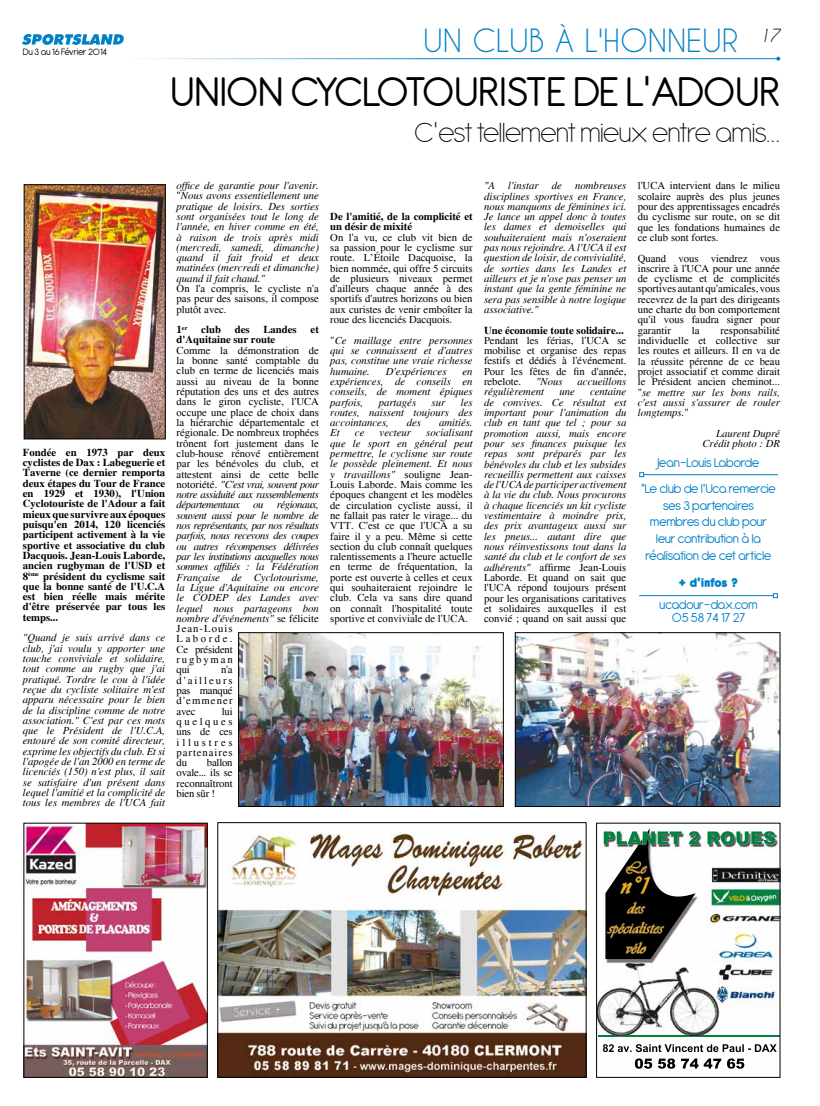
<style>
.page{position:relative;width:820px;height:1106px;background:#fff}
.page>*{position:absolute;margin:0;border:0;box-sizing:border-box;transform-origin:0 0}
.t1{font:45px "Antipasto";color:#000}
.t2{font:200 30px "Antipasto";letter-spacing:-.04em;color:#000}
.t3{font:30px "Caviar Dreams";color:#0081c7}
.t4{font:14px/16.8px "Antipasto";letter-spacing:-.04em;color:#0081c7;text-align:center}
.t5{font:800 14px "Antipasto";letter-spacing:-.06em;color:#0081c7}
.t6{font:10.7px/10.3px "Times";color:#000;text-align:justify}
.t7{font:italic 10.7px/10.3px "Times";color:#000;text-align:justify}
.t8{font:700 10.7px/10.3px "Times";color:#000;text-align:justify}
.t9{font:10px "Antipasto";letter-spacing:-.015em;color:#000}
.t10{font:700 6.2px "Times";color:#000}
.s1{font-style:normal}
.s2{font-size:10.7px}
.s3{font-style:italic}
</style>
<div class="page">
<img style="left:517px;top:634px;width:261px;height:170px">
<div style="left:515px;top:632px;width:265px;height:174px;border:1px solid #000"></div>
<img style="left:240px;top:634px;width:261px;height:170px">
<div style="left:238px;top:632px;width:265px;height:174px;border:1px solid #000"></div>
<hr style="left:45px;top:58px;width:733px;height:1px;background:#0081c7">
<svg style="left:776px;top:57px;width:4px;height:4px"></svg>
<img style="left:26px;top:825px;width:179px;height:250px">
<img style="left:26px;top:186px;width:137px;height:251px">
<div style="left:24px;top:184px;width:141px;height:255px;border:1px solid #000"></div>
<img style="left:598px;top:831px;width:180px;height:238px">
<img style="left:598px;top:1035px;width:180px;height:1px">
<img style="left:602px;top:1044px;width:174px;height:8px">
<img style="left:634px;top:1058px;width:107px;height:10px">
<img style="left:605px;top:828px;width:90px;height:131px">
<img style="left:688px;top:831px;width:87px;height:13px">
<div style="left:596px;top:823px;width:184px;height:254px;border:1px solid #000"></div>
<img style="left:219px;top:833px;width:365px;height:242px">
<div style="left:217px;top:822px;width:369px;height:255px;border:1px solid #000"></div>
<svg style="left:22px;top:34px;width:102px;height:11px"></svg>
<hr style="left:639px;top:595px;width:134px;height:1px;background:#0081c7">
<svg style="left:772px;top:593px;width:5px;height:5px"></svg>
<hr style="left:643px;top:474px;width:134px;height:1px;background:#0081c7">
<svg style="left:639px;top:472px;width:5px;height:5px"></svg>
<p class="t9" style="left:23px;top:46px;width:86px">Du 3 au 16 Février 2014</p>
<h2 class="t3" style="left:423px;top:23px;width:358px">un CLUB À L'HONNEUR <sup>17</sup></h2>
<h1 class="t1" style="left:170px;top:66px;width:611px">UNION CYCLOTOURISTE DE L'ADOUR</h1>
<h2 class="t2" style="left:414px;top:115px;width:367px">C'est tellement mieux entre amis...</h2>
<p class="t8" style="left:23px;top:447px;width:144px">Fondée en 1973 par deux cyclistes de Dax : Labeguerie et Taverne (ce dernier remporta deux étapes du Tour de France en 1929 et 1930), l'Union Cyclotouriste de l'Adour a fait mieux que survivre aux époques puisqu'en 2014, 120 licenciés participent activement à la vie sportive et associative du club Dacquois. Jean-Louis Laborde, ancien rugbyman de l'USD et 8<sup>ème</sup> président du cyclisme sait que la bonne santé de l'U.C.A est bien réelle mais mérite d'être préservée par tous les temps...</p>
<p class="t7" style="left:23px;top:633px;width:144px">"Quand je suis arrivé dans ce club, j'ai voulu y apporter une touche conviviale et solidaire, tout comme au rugby que j'ai pratiqué. Tordre le cou à l'idée reçue du cycliste solitaire m'est apparu nécessaire pour le bien de la discipline comme de notre association." C'est par ces mots que le Président de l'U.C.A, entouré de son comité directeur, exprime les objectifs du club. Et si l'apogée de l'an 2000 en terme de licenciés (150) n'est plus, il sait se satisfaire d'un présent dans lequel l'amitié et la complicité de tous les membres de l'UCA fait</p>
<p class="t7" style="left:176px;top:180px;width:144px">office de garantie pour l'avenir. <span class="s1">"</span>Nous avons essentiellement une pratique de loisirs. Des sorties sont organisées tout le long de l'année, en hiver comme en été, à raison de trois après midi (mercredi, samedi, dimanche) quand il fait froid et deux matinées (mercredi et dimanche) quand il fait chaud."</p>
<p class="t6" style="left:176px;top:283px;width:144px">On l'a compris, le cycliste n'a pas peur des saisons, il compose plutôt avec.</p>
<p class="t10" style="left:176px;top:324px;width:12px"><span class="s2">1</span>er</p>
<p class="t8" style="left:201px;top:324px;width:21px">club</p>
<p class="t8" style="left:235px;top:324px;width:16px">des</p>
<p class="t8" style="left:263px;top:324px;width:35px">Landes</p>
<p class="t8" style="left:310px;top:324px;width:10px">et</p>
<p class="t8" style="left:176px;top:335px;width:100px">d'Aquitaine sur route</p>
<p class="t6" style="left:176px;top:345px;width:144px;text-align:left">Comme la démonstration de la bonne santé comptable du club en terme de licenciés mais aussi au niveau de la bonne réputation des uns et des autres dans le giron cycliste, l'UCA occupe une place de choix dans la hiérarchie départementale et régionale. De nombreux trophées trônent fort justement dans le club-house rénové entièrement par les bénévoles du club, et attestent ainsi de cette belle notoriété. <span class="s3">"C'est vrai, souvent pour notre assiduité aux rassemblements départementaux ou régionaux, souvent aussi pour le nombre de nos représentants, par nos résultats parfois, nous recevons des coupes ou autres récompenses délivrées par les institutions auxquelles nous sommes affiliés : la Fédération<br>Française de Cyclotourisme, la Ligue d'Aquitaine ou encore le CODEP des Landes avec lequel nous partageons bon nombre d'événements"</span> se félicite<br>Jean-Louis<br>Laborde.<br>Ce président<br>rugbyman<br>qui</p>
<p class="t6" style="left:176px;top:664px;width:58px;text-indent:44px">n'a d'ailleurs pas manqué d'emmener avec</p>
<p class="t6" style="left:176px;top:706px;width:58px;text-indent:45px">lui quelques uns de ces illustres partenaires du</p>
<p class="t6" style="left:176px;top:757px;width:58px;text-indent:30px">ballon ovale... ils se reconnaîtront bien sûr !</p>
<p class="t8" style="left:330px;top:211px;width:144px">De l'amitié, de la complicité et un désir de mixité</p>
<p class="t6" style="left:330px;top:232px;width:144px">On l'a vu, ce club vit bien de sa passion pour le cyclisme sur route. L’Étoile Dacquoise, la bien nommée, qui offre 5 circuits de plusieurs niveaux permet d'ailleurs chaque année à des sportifs d'autres horizons ou bien aux curistes de venir emboîter la roue des licenciés Dacquois.</p>
<p class="t7" style="left:330px;top:335px;width:144px"><span class="s1">"</span>Ce maillage entre personnes qui se connaissent et d'autres pas, constitue une vraie richesse humaine.</p>
<p class="t7" style="left:386px;top:366px;width:62px">D'expériences</p>
<p class="t7" style="left:330px;top:366px;width:144px;text-indent:132px">en expériences, de conseils en conseils, de moment épiques parfois,</p>
<p class="t7" style="left:330px;top:397px;width:144px;text-indent:130px">les routes, naissent toujours des accointances,</p>
<p class="t7" style="left:378px;top:397px;width:39px">partagés</p>
<p class="t7" style="left:431px;top:397px;width:15px">sur</p>
<p class="t7" style="left:406px;top:417px;width:16px">des</p>
<p class="t7" style="left:439px;top:417px;width:35px">amitiés.</p>
<p class="t6" style="left:330px;top:428px;width:144px;text-indent:96px"><span class="s3">socialisant que le sport en général peut permettre, le cyclisme sur route le possède pleinement. Et nous y travaillons"</span> souligne Jean-Louis Laborde. Mais comme les époques changent et les modèles de circulation cycliste aussi, il ne fallait pas rater le virage... du VTT. C'est ce que l'UCA a su faire il y a peu. Même si cette section du club connaît quelques ralentissements a l'heure actuelle en terme de fréquentation, la porte est ouverte à celles et ceux qui souhaiteraient rejoindre le club. Cela va sans dire quand on connaît l'hospitalité toute sportive et conviviale de l'UCA.</p>
<p class="t7" style="left:330px;top:428px;width:11px">Et</p>
<p class="t7" style="left:355px;top:428px;width:11px">ce</p>
<p class="t7" style="left:379px;top:428px;width:33px">vecteur</p>
<p class="t7" style="left:484px;top:181px;width:144px">"A l'instar de nombreuses disciplines sportives en France, nous manquons de féminines ici.<br>Je lance un appel donc à toutes les dames et demoiselles qui souhaiteraient mais n'oseraient pas nous rejoindre. A l'UCA il est question de loisir, de convivialité, de sorties dans les Landes et ailleurs et je n'ose pas penser un instant que la gente féminine ne sera pas sensible à notre logique associative."</p>
<p class="t8" style="left:484px;top:325px;width:141px">Une économie toute solidaire...</p>
<p class="t6" style="left:484px;top:335px;width:144px">Pendant les férias, l'UCA se mobilise et organise des repas festifs et dédiés à l'événement.<br>Pour les fêtes de fin d'année, rebelote.</p>
<p class="t7" style="left:536px;top:376px;width:28px">"Nous</p>
<p class="t7" style="left:577px;top:376px;width:50px">accueillons</p>
<p class="t7" style="left:484px;top:387px;width:62px">régulièrement</p>
<p class="t7" style="left:559px;top:387px;width:17px">une</p>
<p class="t7" style="left:484px;top:387px;width:144px;text-indent:106px">centaine de convives. Ce résultat est important pour l'animation du club en tant que tel ; pour sa promotion aussi, mais encore pour ses finances puisque les repas sont préparés par les bénévoles du club et les subsides recueillis permettent aux caisses de l'UCA de participer activement à la vie du club. Nous procurons à chaque licenciés un kit cycliste vestimentaire à moindre prix, des prix avantageux aussi sur les pneus... autant dire que nous réinvestissons tout dans la santé du club et le confort de ses adhérents" <span class="s1">affirme Jean-Louis Laborde. Et quand on sait que l'UCA répond toujours présent pour les organisations caritatives et solidaires auxquelles il est convié ; quand on sait aussi que</span></p>
<p class="t6" style="left:637px;top:181px;width:144px">l'UCA intervient dans le milieu scolaire auprès des plus jeunes pour des apprentissages encadrés du cyclisme sur route, on se dit que les fondations humaines de ce club sont fortes.</p>
<p class="t6" style="left:637px;top:253px;width:144px">Quand vous viendrez vous inscrire à l'UCA pour une année de cyclisme et de complicités sportives autant qu'amicales, vous recevrez de la part des dirigeants une charte du bon comportement qu'il vous faudra signer pour garantir</p>
<p class="t6" style="left:637px;top:325px;width:144px;text-indent:83px">responsabilité individuelle et collective sur les routes et ailleurs. Il en va de la réussite pérenne de ce beau projet associatif et comme dirait le Président ancien cheminot... "<span class="s3">se mettre sur les bons rails, c'est aussi s'assurer de rouler longtemps.</span>"</p>
<p class="t7" style="left:702px;top:428px;width:79px;text-align:right">Laurent Dupré<br>Crédit photo : DR</p>
<p class="t6" style="left:691px;top:325px;width:9px">la</p>
<h3 class="t4" style="left:640px;top:450px;width:136px;line-height:25.8px">Jean-Louis Laborde<br>"Le club de l'Uca remercie</h3>
<h3 class="t4" style="left:645px;top:497px;width:128px">ses 3 partenaires membres du club pour leur contribution à la réalisation de cet article</h3>
<h3 class="t5" style="left:678px;top:573px;width:61px">+ d'infos ?</h3>
<h3 class="t4" style="left:659px;top:598px;width:100px;line-height:13.2px">ucadour-dax.com<br>05 58 74 17 27</h3>
</div>
